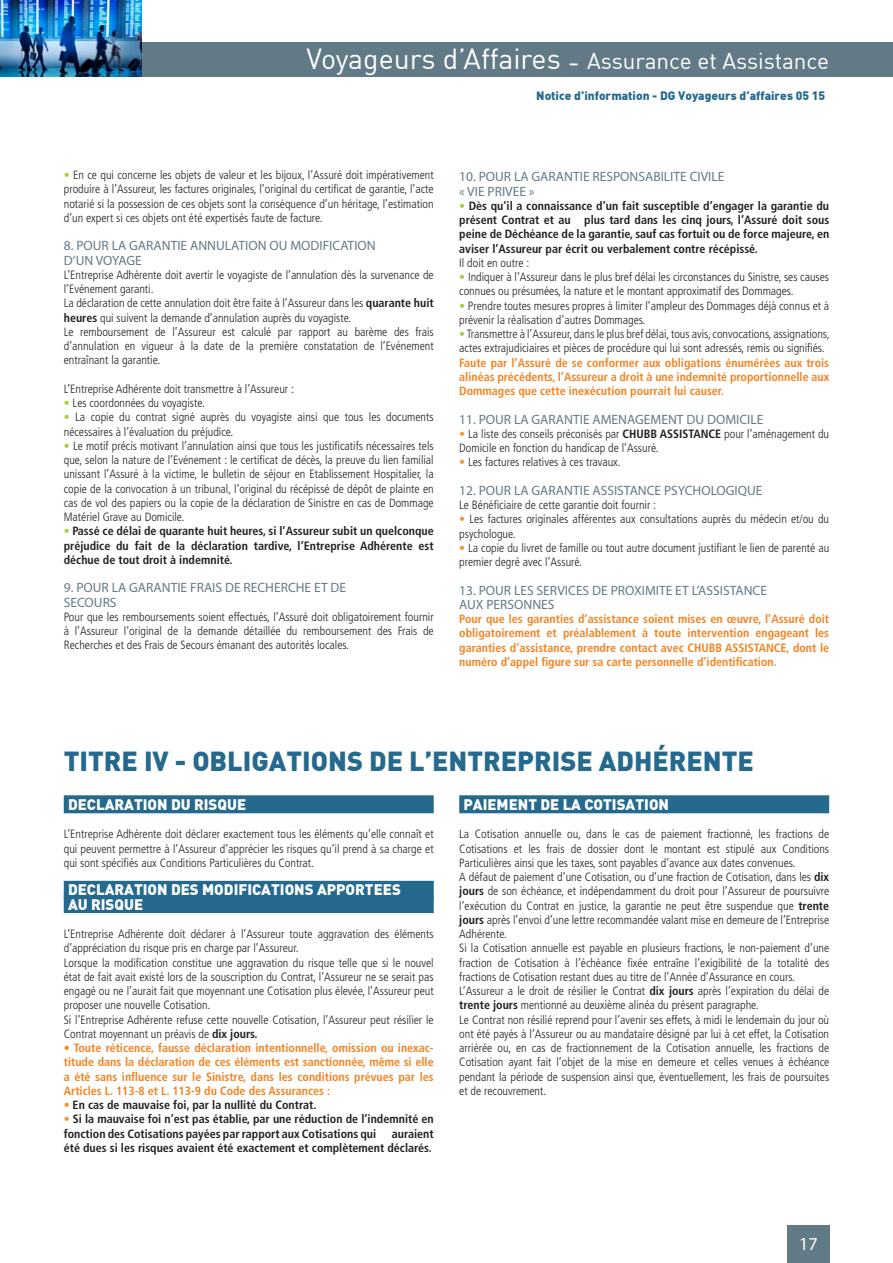
<style>
.page{position:relative;width:893px;height:1263px;background:#fff}
.page>*{position:absolute;margin:0;border:0;box-sizing:border-box;transform-origin:0 0}
.t1{font:900 27px "DIN";color:#256a8e}
.t2{font:22.5px "DIN";color:#fff}
.t3{font:18.15px "Myriad Pro";color:#fff}
.t4{font:900 15px/14.2px "DIN";color:#fff}
.t5{font:13.5px/14.2px "Myriad Pro";color:#627a86}
.t6{font:300 condensed 12px/14.2px "Frutiger LT Std";color:#231f20}
.t7{font:700 condensed 12px/14.2px "Frutiger LT Std";color:#f58220;text-align:justify}
.t8{font:700 condensed 12px/14.2px "Frutiger LT Std";color:#231f20;text-align:justify}
.t9{font:900 12px "DIN";color:#256a8e}
.s1{font-size:28.5px}
.s2{color:#a6ce3d}
.s3{font-weight:700}
.s4{font-weight:300;color:#a6ce3d}
.s5{color:#f7932a}
.s6{font-weight:300}
.s7{font-weight:300;color:#f7932a}
</style>
<div class="page">
<div style="left:64px;top:795px;width:370px;height:18px;background:#256a8e"></div>
<div style="left:64px;top:881px;width:370px;height:18px;background:#256a8e"></div>
<div style="left:64px;top:895px;width:370px;height:18px;background:#256a8e"></div>
<div style="left:459px;top:795px;width:370px;height:18px;background:#256a8e"></div>
<div style="left:0;top:43px;width:893px;height:34px;background:#627a86"></div>
<div style="left:787px;top:1225px;width:42px;height:38px;background:#627a86"></div>
<img style="left:0;top:0;width:141px;height:77px">
<h2 class="t2" style="left:307px;top:53px;width:524px"><span class="s1">Voyageurs d’Affaires -</span> Assurance et Assistance</h2>
<p class="t9" style="left:536px;top:91px;width:290px">Notice d’information - DG Voyageurs d’affaires 05 15</p>
<p class="t6" style="left:64px;top:168px;width:371px;text-align:justify"><span class="s2">•</span> En ce qui concerne les objets de valeur et les bijoux, l’Assuré doit impérativement produire à l’Assureur, les factures originales, l’original du certificat de garantie, l’acte notarié si la possession de ces objets sont la conséquence d’un héritage, l’estimation d’un expert si ces objets ont été expertisés faute de facture.</p>
<p class="t5" style="left:64px;top:239px;width:313px">8. POUR LA GARANTIE ANNULATION OU MODIFICATION<br>D’UN VOYAGE</p>
<p class="t6" style="left:64px;top:268px;width:371px">L’Entreprise Adhérente doit avertir le voyagiste de l’annulation dès la survenance de l’Evénement garanti.<br>La déclaration de cette annulation doit être faite à l’Assureur dans les <span class="s3">quarante huit heures</span> qui suivent la demande d’annulation auprès du voyagiste.<br>Le remboursement de l’Assureur est calculé par rapport au barème des frais d’annulation en vigueur à la date de la première constatation de l’Evénement entraînant la garantie.</p>
<p class="t6" style="left:64px;top:382px;width:232px">L’Entreprise Adhérente doit transmettre à l’Assureur :</p>
<p class="t6" style="left:64px;top:396px;width:143px"><span class="s2">•</span> Les coordonnées du voyagiste.</p>
<p class="t6" style="left:64px;top:410px;width:371px"><span class="s2">•</span> La copie du contrat signé auprès du voyagiste ainsi que tous les documents nécessaires à l’évaluation du préjudice.</p>
<p class="t6" style="left:64px;top:439px;width:371px;text-align:justify"><span class="s2">•</span> Le motif précis motivant l’annulation ainsi que tous les justificatifs nécessaires tels que, selon la nature de l’Evénement : le certificat de décès, la preuve du lien familial unissant l’Assuré à la victime, le bulletin de séjour en Etablissement Hospitalier, la copie de la convocation à un tribunal, l’original du récépissé de dépôt de plainte en cas de vol des papiers ou la copie de la déclaration de Sinistre en cas de Dommage Matériel Grave au Domicile.</p>
<p class="t8" style="left:64px;top:524px;width:371px"><span class="s4">•</span> Passé ce délai de quarante huit heures, si l’Assureur subit un quelconque préjudice du fait de la déclaration tardive, l’Entreprise Adhérente est déchue de tout droit à indemnité.</p>
<p class="t5" style="left:64px;top:581px;width:284px">9. POUR LA GARANTIE FRAIS DE RECHERCHE ET DE<br>SECOURS</p>
<p class="t6" style="left:64px;top:610px;width:371px;text-align:justify">Pour que les remboursements soient effectués, l’Assuré doit obligatoirement fournir à l’Assureur l’original de la demande détaillée du remboursement des Frais de Recherches et des Frais de Secours émanant des autorités locales.</p>
<p class="t5" style="left:459px;top:170px;width:267px">10. POUR LA GARANTIE RESPONSABILITE CIVILE « VIE PRIVEE »</p>
<p class="t8" style="left:459px;top:199px;width:371px"><span class="s4">•</span> Dès qu’il a connaissance d’un fait susceptible d’engager la garantie du présent Contrat et au plus tard dans les cinq jours, l’Assuré doit sous peine de Déchéance de la garantie, sauf cas fortuit ou de force majeure, en aviser l’Assureur par écrit ou verbalement contre récépissé.</p>
<p class="t6" style="left:459px;top:256px;width:71px">Il doit en outre :</p>
<p class="t6" style="left:459px;top:270px;width:371px"><span class="s2">•</span> Indiquer à l’Assureur dans le plus bref délai les circonstances du Sinistre, ses causes connues ou présumées, la nature et le montant approximatif des Dommages.</p>
<p class="t6" style="left:459px;top:299px;width:371px"><span class="s2">•</span> Prendre toutes mesures propres à limiter l’ampleur des Dommages déjà connus et à prévenir la réalisation d’autres Dommages.</p>
<p class="t6" style="left:459px;top:327px;width:372px"><span class="s2">•</span> Transmettre à l’Assureur, dans le plus bref délai, tous avis, convocations, assignations, actes extrajudiciaires et pièces de procédure qui lui sont adressés, remis ou signifiés.</p>
<p class="t7" style="left:459px;top:355px;width:371px">Faute par l’Assuré de se conformer aux obligations énumérées aux trois alinéas précédents, l’Assureur a droit à une indemnité proportionnelle aux Dommages que cette inexécution pourrait lui causer.</p>
<p class="t5" style="left:459px;top:412px;width:306px">11. POUR LA GARANTIE AMENAGEMENT DU DOMICILE</p>
<p class="t6" style="left:459px;top:427px;width:371px"><span class="s5">•</span> La liste des conseils préconisés par <span class="s3">CHUBB ASSISTANCE</span> pour l’aménagement du<br>Domicile en fonction du handicap de l’Assuré.</p>
<p class="t6" style="left:459px;top:455px;width:163px"><span class="s5">•</span> Les factures relatives à ces travaux.</p>
<p class="t5" style="left:459px;top:484px;width:305px">12. POUR LA GARANTIE ASSISTANCE PSYCHOLOGIQUE</p>
<p class="t6" style="left:459px;top:498px;width:198px">Le Bénéficiaire de cette garantie doit fournir :</p>
<p class="t6" style="left:459px;top:512px;width:371px"><span class="s5">•</span> Les factures originales afférentes aux consultations auprès du médecin et/ou du psychologue.</p>
<p class="t6" style="left:459px;top:541px;width:371px"><span class="s5">•</span> La copie du livret de famille ou tout autre document justifiant le lien de parenté au premier degré avec l’Assuré.</p>
<p class="t5" style="left:459px;top:583px;width:309px">13. POUR LES SERVICES DE PROXIMITE ET L’ASSISTANCE<br>AUX PERSONNES</p>
<p class="t7" style="left:459px;top:612px;width:371px">Pour que les garanties d’assistance soient mises en œuvre, l’Assuré doit obligatoirement et préalablement à toute intervention engageant les garanties d’assistance, prendre contact avec CHUBB ASSISTANCE, dont le numéro d’appel figure sur sa carte personnelle d’identification.</p>
<h1 class="t1" style="left:64px;top:750px;width:692px">TITRE IV - OBLIGATIONS DE L’ENTREPRISE ADHÉRENTE</h1>
<p class="t4" style="left:68px;top:798px;width:180px">DECLARATION DU RISQUE</p>
<p class="t6" style="left:64px;top:827px;width:371px;text-align:justify">L’Entreprise Adhérente doit déclarer exactement tous les éléments qu’elle connaît et qui peuvent permettre à l’Assureur d’apprécier les risques qu’il prend à sa charge et qui sont spécifiés aux Conditions Particulières du Contrat.</p>
<p class="t4" style="left:68px;top:884px;width:334px">DECLARATION DES MODIFICATIONS APPORTEES<br>AU RISQUE</p>
<p class="t6" style="left:64px;top:927px;width:371px">L’Entreprise Adhérente doit déclarer à l’Assureur toute aggravation des éléments d’appréciation du risque pris en charge par l’Assureur.<br>Lorsque la modification constitue une aggravation du risque telle que si le nouvel état de fait avait existé lors de la souscription du Contrat, l’Assureur ne se serait pas engagé ou ne l’aurait fait que moyennant une Cotisation plus élevée, l’Assureur peut proposer une nouvelle Cotisation.<br>Si l’Entreprise Adhérente refuse cette nouvelle Cotisation, l’Assureur peut résilier le Contrat moyennant un préavis de <span class="s3">dix jours.</span></p>
<p class="t7" style="left:64px;top:1041px;width:371px"><span class="s6">•</span> Toute réticence, fausse déclaration intentionnelle, omission ou inexac&shy;titude dans la déclaration de ces éléments est sanctionnée, même si elle a été sans influence sur le Sinistre, dans les conditions prévues par les Articles L. 113-8 et L. 113-9 du Code des Assurances :</p>
<p class="t8" style="left:64px;top:1098px;width:254px"><span class="s7">•</span> En cas de mauvaise foi, par la nullité du Contrat.</p>
<p class="t8" style="left:64px;top:1112px;width:371px"><span class="s7">•</span> Si la mauvaise foi n’est pas établie, par une réduction de l’indemnité en fonction des Cotisations payées par rapport aux Cotisations qui</p>
<p class="t8" style="left:64px;top:1126px;width:371px;text-align:right">auraient<br>été dues si les risques avaient été exactement et complètement déclarés.</p>
<p class="t4" style="left:463px;top:798px;width:207px">PAIEMENT DE LA COTISATION</p>
<p class="t6" style="left:459px;top:827px;width:371px">La Cotisation annuelle ou, dans le cas de paiement fractionné, les fractions de Cotisations et les frais de dossier dont le montant est stipulé aux Conditions Particulières ainsi que les taxes, sont payables d’avance aux dates convenues.<br>A défaut de paiement d’une Cotisation, ou d’une fraction de Cotisation, dans les <span class="s3">dix jours</span> de son échéance, et indépendamment du droit pour l’Assureur de poursuivre l’exécution du Contrat en justice, la garantie ne peut être suspendue que <span class="s3">trente jours</span> après l’envoi d’une lettre recommandée valant mise en demeure de l’Entreprise Adhérente.<br>Si la Cotisation annuelle est payable en plusieurs fractions, le non-paiement d’une fraction de Cotisation à l’échéance fixée entraîne l’exigibilité de la totalité des fractions de Cotisation restant dues au titre de l’Année d’Assurance en cours.<br>L’Assureur a le droit de résilier le Contrat <span class="s3">dix jours</span> après l’expiration du délai de <span class="s3">trente jours</span> mentionné au deuxième alinéa du présent paragraphe.<br>Le Contrat non résilié reprend pour l’avenir ses effets, à midi le lendemain du jour où ont été payés à l’Assureur ou au mandataire désigné par lui à cet effet, la Cotisation arriérée ou, en cas de fractionnement de la Cotisation annuelle, les fractions de Cotisation ayant fait l’objet de la mise en demeure et celles venues à échéance pendant la période de suspension ainsi que, éventuellement, les frais de poursuites et de recouvrement.</p>
<h3 class="t3" style="left:799px;top:1235px;width:20px">17</h3>
</div>
